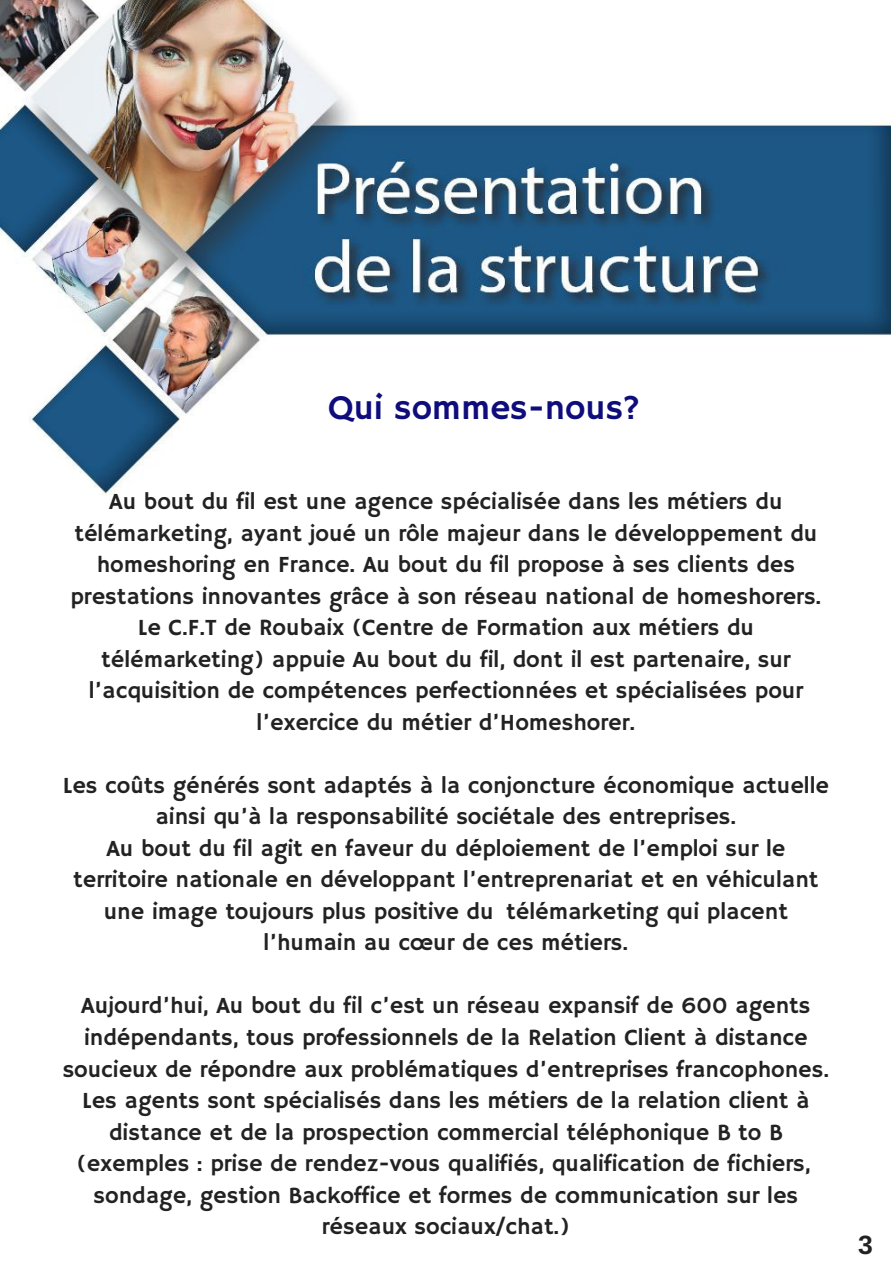
<style>
.page{position:relative;width:893px;height:1263px;background:#fff}
.page>*{position:absolute;margin:0;border:0;box-sizing:border-box;transform-origin:0 0}
.t1{font:34.8px "Hammersmith One";color:#0f0d7c}
.t2{font:700 26.55px "Arimo";color:#222}
.t3{font:23.25px/31.5px "Hammersmith One";color:#222;text-align:center}
</style>
<div class="page">
<img style="left:0;top:0;width:891px;height:495px">
<h1 class="t1" style="left:328px;top:388px;width:314px">Qui sommes-nous?</h1>
<p class="t3" style="left:70px;top:487px;width:752px">Au bout du fil est une agence spécialisée dans les métiers du télémarketing, ayant joué un rôle majeur dans le développement du homeshoring en France. Au bout du fil propose à ses clients des prestations innovantes grâce à son réseau national de homeshorers.<br>Le C.F.T de Roubaix (Centre de Formation aux métiers du télémarketing) appuie Au bout du fil, dont il est partenaire, sur l’acquisition de compétences perfectionnées et spécialisées pour l’exercice du métier d’Homeshorer.</p>
<p class="t3" style="left:63px;top:771px;width:768px">Les coûts générés sont adaptés à la conjoncture économique actuelle ainsi qu’à la responsabilité sociétale des entreprises.<br>Au bout du fil agit en faveur du déploiement de l’emploi sur le territoire nationale en développant l’entreprenariat et en véhiculant une image toujours plus positive du télémarketing qui placent l’humain au cœur de ces métiers.</p>
<p class="t3" style="left:63px;top:991px;width:768px">Aujourd’hui, Au bout du fil c’est un réseau expansif de 600 agents indépendants, tous professionnels de la Relation Client à distance soucieux de répondre aux problématiques d’entreprises francophones.<br>Les agents sont spécialisés dans les métiers de la relation client à distance et de la prospection commercial téléphonique B to B (exemples : prise de rendez-vous qualifiés, qualification de fichiers, sondage, gestion Backoffice et formes de communication sur les réseaux sociaux/chat.)</p>
<p class="t2" style="left:858px;top:1230px;width:16px">3</p>
</div>
